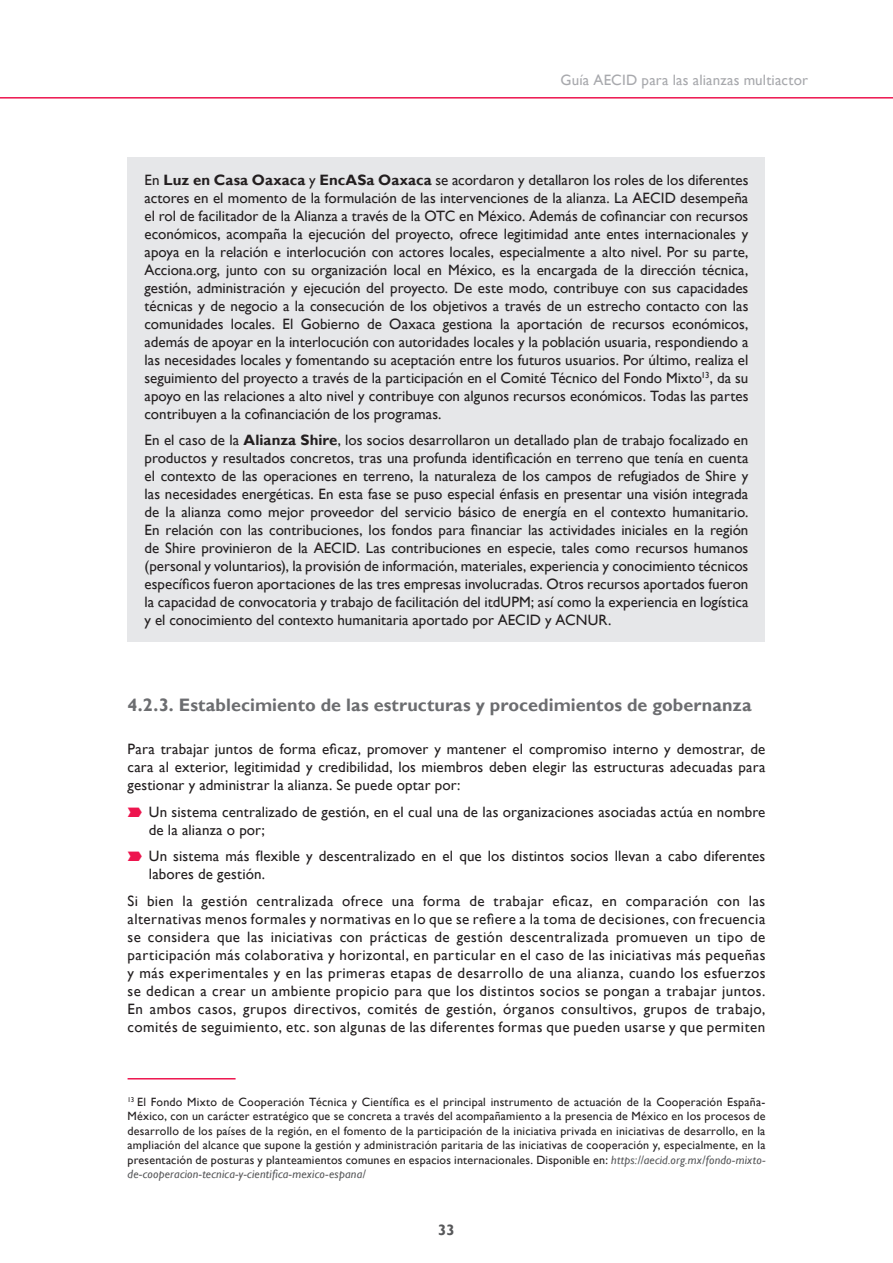
<style>
.page{position:relative;width:893px;height:1263px;background:#fff}
.page>*{position:absolute;margin:0;border:0;box-sizing:border-box;transform-origin:0 0}
.t1{font:700 18px "Gill Sans";letter-spacing:.005em;color:#6c6d70}
.t2{font:15px/18px "Gill Sans";letter-spacing:.01em;color:#231f20;text-align:justify}
.t3{font:15px "Gill Sans";letter-spacing:.015em;color:#a8a9ad}
.t4{font:700 15px "Gill Sans";color:#57585a}
.t5{font:12px/14.4px "Gill Sans";letter-spacing:.015em;color:#231f20;text-align:justify}
.s1{font-weight:700}
.s2{font-family:"Data Sym BDB Normal";color:#ed154e}
.s3{font-style:italic;color:#57585a}
</style>
<div class="page">
<hr style="left:0;top:97px;width:893px;height:2px;background:#ed154e">
<div style="left:128px;top:157px;width:637px;height:485px;background:#e6e7e9"></div>
<hr style="left:128px;top:1078px;width:108px;height:1px;background:#ed154e">
<p class="t3" style="left:560px;top:71px;width:249px">Guía AECID para las alianzas multiactor</p>
<p class="t2" style="left:145px;top:171px;width:605px">En <span class="s1">Luz en Casa Oaxaca</span> y <span class="s1">EncASa Oaxaca</span> se acordaron y detallaron los roles de los diferentes actores en el momento de la formulación de las intervenciones de la alianza. La AECID desempeña el rol de facilitador de la Alianza a través de la OTC en México. Además de cofinanciar con recursos económicos, acompaña la ejecución del proyecto, ofrece legitimidad ante entes internacionales y apoya en la relación e interlocución con actores locales, especialmente a alto nivel. Por su parte, Acciona.org, junto con su organización local en México, es la encargada de la dirección técnica, gestión, administración y ejecución del proyecto. De este modo, contribuye con sus capacidades técnicas y de negocio a la consecución de los objetivos a través de un estrecho contacto con las comunidades locales. El Gobierno de Oaxaca gestiona la aportación de recursos económicos, además de apoyar en la interlocución con autoridades locales y la población usuaria, respondiendo a las necesidades locales y fomentando su aceptación entre los futuros usuarios. Por último, realiza el seguimiento del proyecto a través de la participación en el Comité Técnico del Fondo Mixto<sup>13</sup>, da su apoyo en las relaciones a alto nivel y contribuye con algunos recursos económicos. Todas las partes contribuyen a la cofinanciación de los programas.</p>
<p class="t2" style="left:145px;top:431px;width:605px">En el caso de la <span class="s1">Alianza Shire</span>, los socios desarrollaron un detallado plan de trabajo focalizado en productos y resultados concretos, tras una profunda identificación en terreno que tenía en cuenta el contexto de las operaciones en terreno, la naturaleza de los campos de refugiados de Shire y las necesidades energéticas. En esta fase se puso especial énfasis en presentar una visión integrada de la alianza como mejor proveedor del servicio básico de energía en el contexto humanitario.<br>En relación con las contribuciones, los fondos para financiar las actividades iniciales en la región de Shire provinieron de la AECID. Las contribuciones en especie, tales como recursos humanos (personal y voluntarios), la provisión de información, materiales, experiencia y conocimiento técnicos específicos fueron aportaciones de las tres empresas involucradas. Otros recursos aportados fueron la capacidad de convocatoria y trabajo de facilitación del itdUPM; así como la experiencia en logística y el conocimiento del contexto humanitaria aportado por AECID y ACNUR.</p>
<p class="t1" style="left:128px;top:694px;width:626px">4.2.3. Establecimiento de las estructuras y procedimientos de gobernanza</p>
<p class="t2" style="left:128px;top:741px;width:639px">Para trabajar juntos de forma eficaz, promover y mantener el compromiso interno y demostrar, de cara al exterior, legitimidad y credibilidad, los miembros deben elegir las estructuras adecuadas para gestionar y administrar la alianza. Se puede optar por:</p>
<p class="t2" style="left:149px;top:803px;width:618px;text-indent:-21px"><span class="s2">Ä</span> Un sistema centralizado de gestión, en el cual una de las organizaciones asociadas actúa en nombre de la alianza o por;</p>
<p class="t2" style="left:149px;top:848px;width:618px;text-indent:-21px"><span class="s2">Ä</span> Un sistema más flexible y descentralizado en el que los distintos socios llevan a cabo diferentes labores de gestión.</p>
<p class="t2" style="left:128px;top:892px;width:639px">Si bien la gestión centralizada ofrece una forma de trabajar eficaz, en comparación con las alternativas menos formales y normativas en lo que se refiere a la toma de decisiones, con frecuencia se considera que las iniciativas con prácticas de gestión descentralizada promueven un tipo de participación más colaborativa y horizontal, en particular en el caso de las iniciativas más pequeñas y más experimentales y en las primeras etapas de desarrollo de una alianza, cuando los esfuerzos se dedican a crear un ambiente propicio para que los distintos socios se pongan a trabajar juntos.<br>En ambos casos, grupos directivos, comités de gestión, órganos consultivos, grupos de trabajo, comités de seguimiento, etc. son algunas de las diferentes formas que pueden usarse y que permiten</p>
<p class="t5" style="left:128px;top:1095px;width:639px"><sup>13</sup> El Fondo Mixto de Cooperación Técnica y Científica es el principal instrumento de actuación de la Cooperación España-México, con un carácter estratégico que se concreta a través del acompañamiento a la presencia de México en los procesos de desarrollo de los países de la región, en el fomento de la participación de la iniciativa privada en iniciativas de desarrollo, en la ampliación del alcance que supone la gestión y administración paritaria de las iniciativas de cooperación y, especialmente, en la presentación de posturas y planteamientos comunes en espacios internacionales. Disponible en: <span class="s3">https://aecid.org.mx/fondo-mixto&shy;de-cooperacion-tecnica-y-cientifica-mexico-espana/</span></p>
<p class="t4" style="left:438px;top:1221px;width:18px">33</p>
</div>
